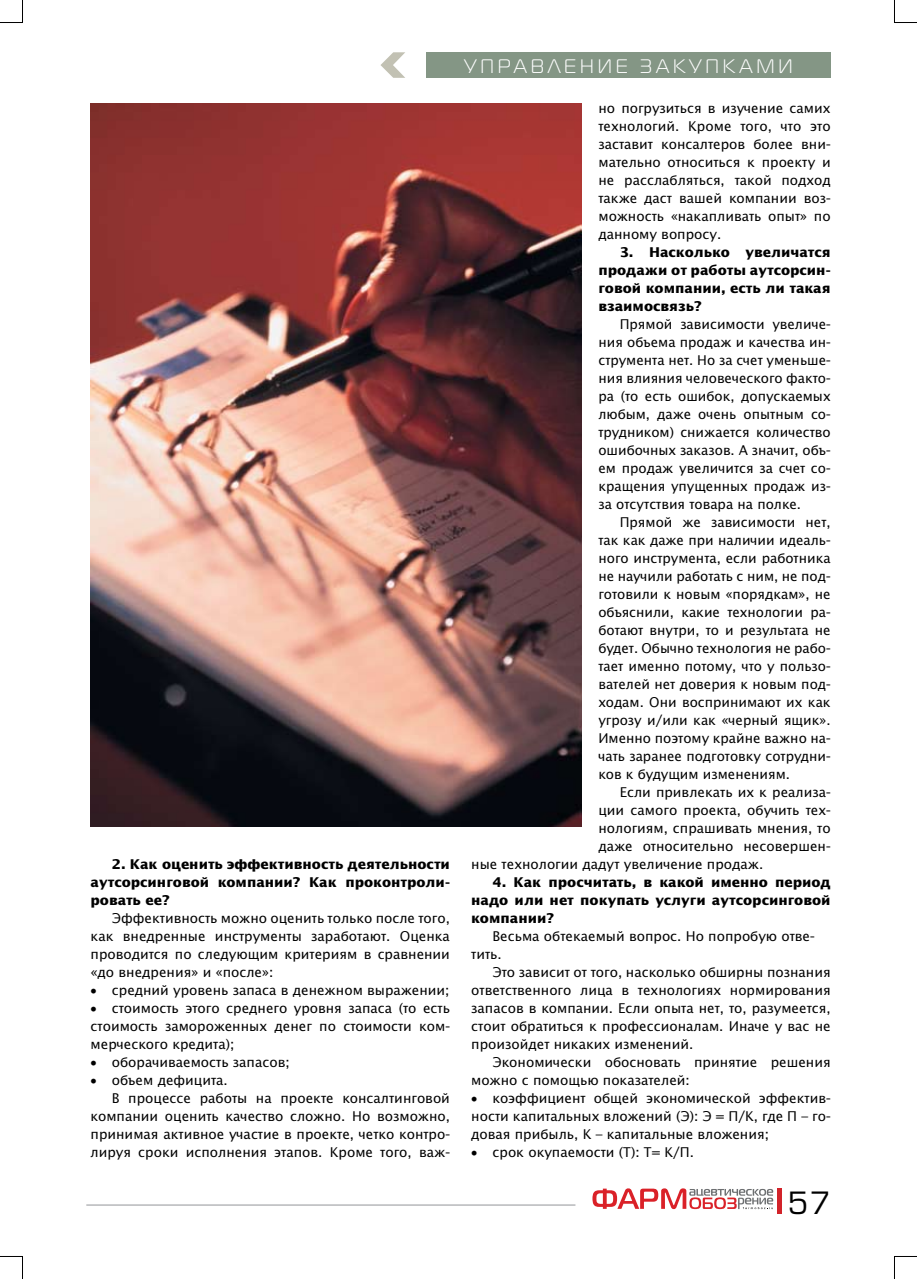
<style>
.page{position:relative;width:917px;height:1279px;background:#fff}
.page>*{position:absolute;margin:0;border:0;box-sizing:border-box;transform-origin:0 0}
.t1{font:30px "Europe";color:#000}
.t2{font:19.5px "Magistral C";letter-spacing:.2em;color:#fff}
.t3{font:13.5px/18px "Office Type Sans";color:#000;text-align:justify}
.t4{font:700 13.5px "Office Type Sans";color:#000}
</style>
<div class="page">
<svg style="left:592px;top:1188px;width:181px;height:21px"></svg>
<hr style="left:86px;top:1204px;width:489px;height:1px;background:#939598">
<div style="left:426px;top:52px;width:404px;height:26px;background:#849685"></div>
<svg style="left:380px;top:52px;width:25px;height:26px"></svg>
<hr style="left:777px;top:1188px;width:4px;height:25px;background:#d2232a">
<img style="left:91px;top:103px;width:490px;height:723px">
<svg style="left:0;top:0;width:23px;height:23px"></svg>
<svg style="left:0;top:1256px;width:23px;height:22px"></svg>
<svg style="left:894px;top:0;width:23px;height:23px"></svg>
<svg style="left:894px;top:1256px;width:23px;height:22px"></svg>
<p class="t4" style="left:112px;top:856px;width:340px">2. Как оценить эффективность деятельности</p>
<p class="t4" style="left:91px;top:874px;width:361px">аутсорсинговой компании? Как проконтроли-</p>
<p class="t4" style="left:91px;top:892px;width:81px">ровать ее?</p>
<p class="t3" style="left:112px;top:909px;width:340px">Эффективность можно оценить только после того,</p>
<p class="t3" style="left:91px;top:927px;width:361px">как внедренные инструменты заработают. Оценка</p>
<p class="t3" style="left:91px;top:945px;width:361px">проводится по следующим критериям в сравнении</p>
<p class="t3" style="left:91px;top:963px;width:184px">«до внедрения» и «после»:</p>
<p class="t3" style="left:91px;top:981px;width:360px">• средний уровень запаса в денежном выражении;</p>
<p class="t3" style="left:91px;top:999px;width:361px">• стоимость этого среднего уровня запаса (то есть стоимость замороженных денег по стоимости ком&shy;мерческого кредита);</p>
<p class="t3" style="left:91px;top:1053px;width:201px">• оборачиваемость запасов;</p>
<p class="t3" style="left:91px;top:1071px;width:139px">• объем дефицита.</p>
<p class="t3" style="left:112px;top:1089px;width:340px">В процессе работы на проекте консалтинговой</p>
<p class="t3" style="left:91px;top:1107px;width:361px">компании оценить качество сложно. Но возможно,</p>
<p class="t3" style="left:91px;top:1125px;width:361px">принимая активное участие в проекте, четко контро-</p>
<p class="t3" style="left:91px;top:1143px;width:361px">лируя сроки исполнения этапов. Кроме того, важ-</p>
<p class="t2" style="left:464px;top:56px;width:329px">УПРАВЛЕНИЕ ЗАКУПКАМИ</p>
<p class="t3" style="left:598px;top:99px;width:234px">но погрузиться в изучение самих технологий. Кроме того, что это заставит консалтеров более вни&shy;мательно относиться к проекту и не расслабляться, такой подход также даст вашей компании воз&shy;можность «накапливать опыт» по данному вопросу.</p>
<p class="t4" style="left:619px;top:244px;width:212px">3. Насколько увеличатся</p>
<p class="t4" style="left:598px;top:262px;width:234px">продажи от работы аутсорсин-</p>
<p class="t4" style="left:598px;top:280px;width:234px">говой компании, есть ли такая</p>
<p class="t4" style="left:598px;top:298px;width:105px">взаимосвязь?</p>
<p class="t3" style="left:619px;top:315px;width:212px">Прямой зависимости увеличе-</p>
<p class="t3" style="left:598px;top:333px;width:234px">ния объема продаж и качества ин-</p>
<p class="t3" style="left:598px;top:351px;width:234px">струмента нет. Но за счет уменьше-</p>
<p class="t3" style="left:598px;top:369px;width:234px">ния влияния человеческого факто-</p>
<p class="t3" style="left:598px;top:387px;width:234px">ра (то есть ошибок, допускаемых</p>
<p class="t3" style="left:598px;top:405px;width:234px">любым, даже очень опытным со-</p>
<p class="t3" style="left:598px;top:423px;width:234px">трудником) снижается количество</p>
<p class="t3" style="left:598px;top:441px;width:234px">ошибочных заказов. А значит, объ-</p>
<p class="t3" style="left:598px;top:459px;width:234px">ем продаж увеличится за счет со-</p>
<p class="t3" style="left:598px;top:477px;width:234px">кращения упущенных продаж из-</p>
<p class="t3" style="left:598px;top:495px;width:204px">за отсутствия товара на полке.</p>
<p class="t3" style="left:619px;top:513px;width:212px">Прямой же зависимости нет,</p>
<p class="t3" style="left:598px;top:531px;width:234px">так как даже при наличии идеаль-</p>
<p class="t3" style="left:598px;top:549px;width:234px">ного инструмента, если работника</p>
<p class="t3" style="left:598px;top:567px;width:234px">не научили работать с ним, не под-</p>
<p class="t3" style="left:598px;top:585px;width:234px">готовили к новым «порядкам», не</p>
<p class="t3" style="left:598px;top:603px;width:234px">объяснили, какие технологии ра-</p>
<p class="t3" style="left:598px;top:621px;width:234px">ботают внутри, то и результата не</p>
<p class="t3" style="left:598px;top:639px;width:234px">будет. Обычно технология не рабо-</p>
<p class="t3" style="left:598px;top:657px;width:234px">тает именно потому, что у пользо-</p>
<p class="t3" style="left:598px;top:675px;width:234px">вателей нет доверия к новым под-</p>
<p class="t3" style="left:598px;top:693px;width:234px">ходам. Они воспринимают их как</p>
<p class="t3" style="left:598px;top:711px;width:234px">угрозу и/или как «черный ящик».</p>
<p class="t3" style="left:598px;top:729px;width:234px">Именно поэтому крайне важно на-</p>
<p class="t3" style="left:598px;top:747px;width:234px">чать заранее подготовку сотрудни-</p>
<p class="t3" style="left:598px;top:765px;width:193px">ков к будущим изменениям.</p>
<p class="t3" style="left:619px;top:783px;width:212px">Если привлекать их к реализа-</p>
<p class="t3" style="left:598px;top:801px;width:234px">ции самого проекта, обучить тех-</p>
<p class="t3" style="left:598px;top:819px;width:234px">нологиям, спрашивать мнения, то</p>
<p class="t3" style="left:598px;top:837px;width:234px">даже относительно несовершен-</p>
<p class="t3" style="left:471px;top:855px;width:294px">ные технологии дадут увеличение продаж.</p>
<p class="t4" style="left:492px;top:874px;width:340px">4. Как просчитать, в какой именно период</p>
<p class="t4" style="left:471px;top:892px;width:361px">надо или нет покупать услуги аутсорсинговой</p>
<p class="t4" style="left:471px;top:910px;width:84px">компании?</p>
<p class="t3" style="left:492px;top:927px;width:324px">Весьма обтекаемый вопрос. Но попробую отве-</p>
<p class="t3" style="left:471px;top:945px;width:32px">тить.</p>
<p class="t3" style="left:492px;top:963px;width:340px">Это зависит от того, насколько обширны познания</p>
<p class="t3" style="left:471px;top:981px;width:361px">ответственного лица в технологиях нормирования</p>
<p class="t3" style="left:471px;top:999px;width:361px">запасов в компании. Если опыта нет, то, разумеется,</p>
<p class="t3" style="left:471px;top:1017px;width:361px">стоит обратиться к профессионалам. Иначе у вас не</p>
<p class="t3" style="left:471px;top:1035px;width:224px">произойдет никаких изменений.</p>
<p class="t3" style="left:492px;top:1053px;width:340px">Экономически обосновать принятие решения</p>
<p class="t3" style="left:471px;top:1071px;width:220px">можно с помощью показателей:</p>
<p class="t3" style="left:471px;top:1089px;width:361px">• коэффициент общей экономической эффектив&shy;ности капитальных вложений (Э): Э = П/К, где П – го&shy;довая прибыль, К – капитальные вложения;</p>
<p class="t3" style="left:471px;top:1143px;width:224px">• срок окупаемости (Т): Т= К/П.</p>
<p class="t1" style="left:788px;top:1185px;width:44px">57</p>
</div>
